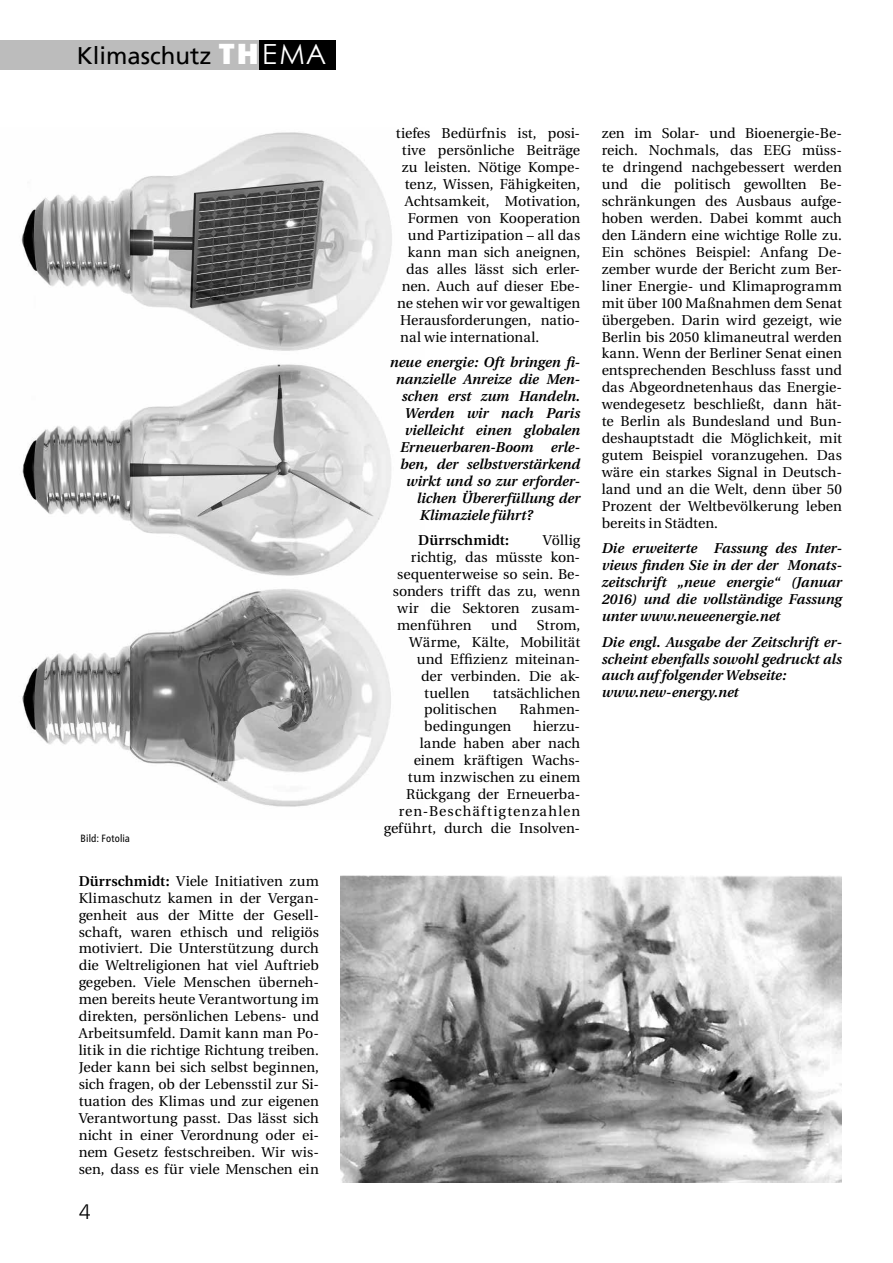
<style>
.page{position:relative;width:893px;height:1263px;background:#fff}
.page>*{position:absolute;margin:0;border:0;box-sizing:border-box;transform-origin:0 0}
.t1{font:24px "Frutiger LT";color:#000}
.t2{font:300 21px "Frutiger Neue LT Pro";color:#000}
.t3{font:14.25px/17px "Utopia";color:#000;text-align:justify}
.t4{font:italic 600 14.25px/17px "Utopia";color:#000;text-align:justify}
.t5{font:14.25px "Utopia";letter-spacing:.02em;color:#000}
.t6{font:600 14.25px "Utopia";letter-spacing:.005em;color:#000}
.t7{font:condensed 10.5px "Frutiger Neue LT Pro";letter-spacing:.015em;color:#000}
.s1{font-family:"Franklin Gothic";font-weight:800;font-size:30px;color:#fff}
.s2{font-family:"Century Gothic";font-size:27.75px;color:#fff}
.s3{font-weight:600}
</style>
<div class="page">
<div style="left:0;top:40px;width:259px;height:30px;background:#bcbcbc"></div>
<div style="left:259px;top:40px;width:76px;height:30px;background:#000"></div>
<img style="left:340px;top:875px;width:502px;height:307px">
<img style="left:21px;top:132px;width:371px;height:675px">
<h1 class="t1" style="left:77px;top:42px;width:251px">Klimaschutz <span class="s1">TH</span><span class="s2">EMA</span></h1>
<p class="t7" style="left:81px;top:832px;width:51px">Bild: Fotolia</p>
<p class="t3" style="left:79px;top:873px;width:242px"><span class="s3">Dürrschmidt:</span> Viele Initiativen zum Klimaschutz kamen in der Vergan&shy;genheit aus der Mitte der Gesell&shy;schaft, waren ethisch und religiös motiviert. Die Unterstützung durch die Weltreligionen hat viel Auftrieb gegeben. Viele Menschen überneh&shy;men bereits heute Verantwortung im direkten, persönlichen Lebens- und Arbeitsumfeld. Damit kann man Po&shy;litik in die richtige Richtung treiben.<br>Jeder kann bei sich selbst beginnen, sich fragen, ob der Lebensstil zur Si&shy;tuation des Klimas und zur eigenen Verantwortung passt. Das lässt sich nicht in einer Verordnung oder ei&shy;nem Gesetz festschreiben. Wir wis&shy;sen, dass es für viele Menschen ein</p>
<h2 class="t2" style="left:79px;top:1199px;width:14px">4</h2>
<p class="t3" style="left:396px;top:125px;width:186px">tiefes Bedürfnis ist, posi-</p>
<p class="t3" style="left:402px;top:142px;width:180px">tive persönliche Beiträge</p>
<p class="t3" style="left:402px;top:159px;width:180px">zu leisten. Nötige Kompe-</p>
<p class="t3" style="left:405px;top:176px;width:177px">tenz, Wissen, Fähigkeiten,</p>
<p class="t3" style="left:405px;top:193px;width:177px">Achtsamkeit, Motivation,</p>
<p class="t3" style="left:408px;top:210px;width:174px">Formen von Kooperation</p>
<p class="t5" style="left:408px;top:227px;width:174px">und Partizipation – all das</p>
<p class="t3" style="left:408px;top:244px;width:174px">kann man sich aneignen,</p>
<p class="t3" style="left:406px;top:261px;width:176px">das alles lässt sich erler-</p>
<p class="t3" style="left:402px;top:278px;width:180px">nen. Auch auf dieser Ebe-</p>
<p class="t3" style="left:397px;top:295px;width:185px">ne stehen wir vor gewaltigen</p>
<p class="t3" style="left:400px;top:312px;width:182px">Herausforderungen, natio-</p>
<p class="t3" style="left:400px;top:329px;width:141px">nal wie international.</p>
<p class="t4" style="left:390px;top:354px;width:192px">neue energie: Oft bringen fi-</p>
<p class="t4" style="left:396px;top:371px;width:186px">nanzielle Anreize die Men-</p>
<p class="t4" style="left:402px;top:388px;width:180px">schen erst zum Handeln.</p>
<p class="t4" style="left:405px;top:405px;width:177px">Werden wir nach Paris</p>
<p class="t4" style="left:405px;top:422px;width:177px">vielleicht einen globalen</p>
<p class="t4" style="left:400px;top:439px;width:182px">Erneuerbaren-Boom erle-</p>
<p class="t4" style="left:400px;top:456px;width:182px">ben, der selbstverstärkend</p>
<p class="t4" style="left:406px;top:472px;width:176px">wirkt und so zur erforder-</p>
<p class="t4" style="left:417px;top:489px;width:165px">lichen Übererfüllung der</p>
<p class="t4" style="left:420px;top:506px;width:115px">Klimaziele führt?</p>
<p class="t6" style="left:418px;top:532px;width:92px">Dürrschmidt:</p>
<p class="t3" style="left:543px;top:532px;width:39px">Völlig</p>
<p class="t3" style="left:411px;top:549px;width:171px">richtig, das müsste kon-</p>
<p class="t3" style="left:397px;top:566px;width:184px">sequenterweise so sein. Be-</p>
<p class="t3" style="left:393px;top:583px;width:189px">sonders trifft das zu, wenn</p>
<p class="t3" style="left:397px;top:600px;width:184px">wir die Sektoren zusam-</p>
<p class="t3" style="left:397px;top:617px;width:76px">menführen</p>
<p class="t3" style="left:491px;top:617px;width:28px">und</p>
<p class="t3" style="left:537px;top:617px;width:45px">Strom,</p>
<p class="t3" style="left:409px;top:634px;width:172px">Wärme, Kälte, Mobilität</p>
<p class="t3" style="left:417px;top:651px;width:165px">und Effizienz miteinan-</p>
<p class="t3" style="left:421px;top:667px;width:161px">der verbinden. Die ak-</p>
<p class="t3" style="left:424px;top:684px;width:47px">tuellen</p>
<p class="t3" style="left:424px;top:684px;width:157px;text-indent:68px">tatsächlichen politischen</p>
<p class="t3" style="left:519px;top:701px;width:62px">Rahmen-</p>
<p class="t3" style="left:384px;top:718px;width:198px;text-align:right">hierzu-<br>lande haben aber nach einem kräftigen Wachs&shy;tum inzwischen zu einem<br>Rückgang der Erneuerba&shy;ren-Beschäftigtenzahlen geführt, durch die Insolven-</p>
<p class="t3" style="left:424px;top:718px;width:89px">bedingungen</p>
<p class="t3" style="left:602px;top:125px;width:242px">zen im Solar- und Bioenergie-Be&shy;reich. Nochmals, das EEG müss&shy;te dringend nachgebessert werden und die politisch gewollten Be&shy;schränkungen des Ausbaus aufge&shy;hoben werden. Dabei kommt auch den Ländern eine wichtige Rolle zu.<br>Ein schönes Beispiel: Anfang De&shy;zember wurde der Bericht zum Ber&shy;liner Energie- und Klimaprogramm mit über 100 Maßnahmen dem Senat übergeben. Darin wird gezeigt, wie Berlin bis 2050 klimaneutral werden kann. Wenn der Berliner Senat einen entsprechenden Beschluss fasst und das Abgeordnetenhaus das Energie&shy;wendegesetz beschließt, dann hät&shy;te Berlin als Bundesland und Bun&shy;deshauptstadt die Möglichkeit, mit gutem Beispiel voranzugehen. Das wäre ein starkes Signal in Deutsch&shy;land und an die Welt, denn über 50<br>Prozent der Weltbevölkerung leben bereits in Städten.</p>
<p class="t4" style="left:602px;top:540px;width:242px">Die erweiterte Fassung des Inter&shy;views finden Sie in der der Monats&shy;zeitschrift „neue energie“ (Januar 2016) und die vollständige Fassung unter www.neueenergie.net</p>
<p class="t4" style="left:602px;top:633px;width:242px;text-align:left">Die engl. Ausgabe der Zeitschrift er&shy;scheint ebenfalls sowohl gedruckt als auch auf folgender Webseite: www.new-energy.net</p>
</div>
